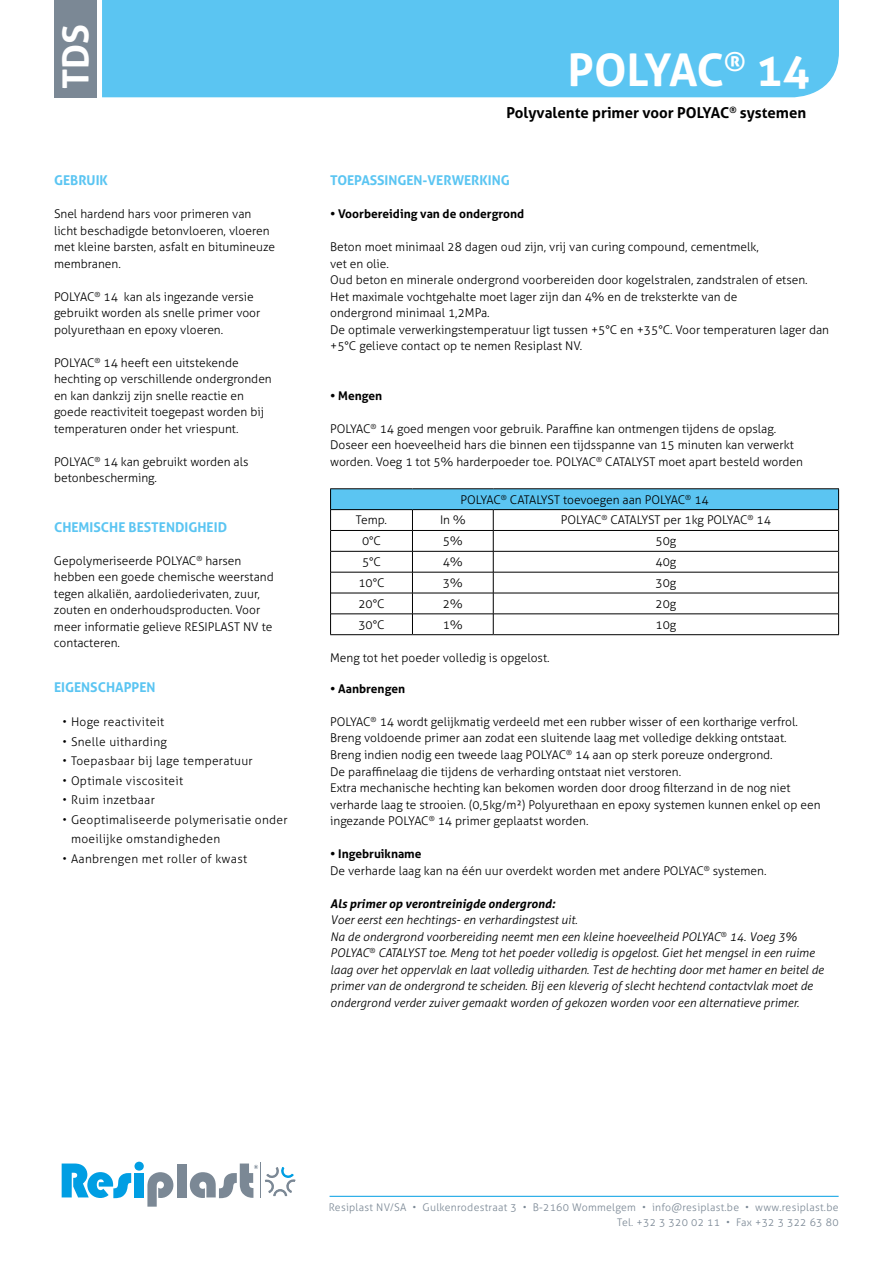
<style>
.page{position:relative;width:893px;height:1263px;background:#fff}
.page>*{position:absolute;margin:0;border:0;box-sizing:border-box;transform-origin:0 0}
.t1{font:700 45px "Aller";letter-spacing:-.015em;color:#fff}
.t2{font:700 36px "Aller";color:#fff}
.t3{font:700 15px "Aller";color:#000}
.t4{font:700 13.5px "Aller";color:#5bc5f2}
.t5{font:300 12px/16.5px "Aller";color:#000}
.t6{font:italic 300 12px/16.5px "Aller";color:#000}
.t7{font:300 12px/19.5px "Aller";letter-spacing:.025em;color:#000}
.t8{font:700 12px "Aller";color:#000}
.t9{font:italic 700 12px "Aller";color:#000}
.t10{font:300 10.5px/15px "Aller";letter-spacing:.025em;color:#7b8895;text-align:right}
.s1{font-weight:700}
</style>
<div class="page">
<div style="left:331px;top:489px;width:508px;height:21px;background:#5bc5f2"></div>
<hr style="left:330px;top:488px;width:82px;height:1px;background:#000">
<hr style="left:412px;top:488px;width:81px;height:1px;background:#000">
<hr style="left:493px;top:488px;width:346px;height:1px;background:#000">
<hr style="left:330px;top:509px;width:82px;height:1px;background:#000">
<hr style="left:412px;top:509px;width:81px;height:1px;background:#000">
<hr style="left:493px;top:509px;width:346px;height:1px;background:#000">
<svg style="left:330px;top:489px;width:1px;height:145px"></svg>
<hr style="left:330px;top:634px;width:82px;height:1px;background:#000">
<hr style="left:412px;top:634px;width:81px;height:1px;background:#000">
<hr style="left:331px;top:530px;width:81px;height:1px;background:#000">
<hr style="left:412px;top:530px;width:81px;height:1px;background:#000">
<hr style="left:331px;top:551px;width:81px;height:1px;background:#000">
<hr style="left:412px;top:551px;width:81px;height:1px;background:#000">
<hr style="left:493px;top:551px;width:345px;height:1px;background:#000">
<hr style="left:331px;top:572px;width:81px;height:1px;background:#000">
<hr style="left:412px;top:572px;width:81px;height:1px;background:#000">
<hr style="left:493px;top:572px;width:345px;height:1px;background:#000">
<hr style="left:331px;top:593px;width:81px;height:1px;background:#000">
<hr style="left:412px;top:593px;width:81px;height:1px;background:#000">
<hr style="left:493px;top:593px;width:345px;height:1px;background:#000">
<hr style="left:331px;top:614px;width:81px;height:1px;background:#000">
<hr style="left:412px;top:614px;width:81px;height:1px;background:#000">
<svg style="left:412px;top:510px;width:1px;height:124px"></svg>
<hr style="left:493px;top:614px;width:345px;height:1px;background:#000">
<hr style="left:493px;top:530px;width:345px;height:1px;background:#000">
<svg style="left:493px;top:510px;width:1px;height:124px"></svg>
<svg style="left:838px;top:489px;width:1px;height:145px"></svg>
<hr style="left:493px;top:634px;width:346px;height:1px;background:#000">
<div style="left:102px;top:0;width:737px;height:98px;background:#5bc5f2"></div>
<div style="left:54px;top:0;width:43px;height:97px;background:#7b8895"></div>
<hr style="left:330px;top:1196px;width:509px;height:1px;background:#009ee3">
<svg style="left:62px;top:1162px;width:111px;height:45px"></svg>
<div style="left:177px;top:1163px;width:9px;height:34px;background:#7b8895"></div>
<svg style="left:265px;top:1167px;width:30px;height:29px"></svg>
<hr style="left:260px;top:1162px;width:1px;height:36px;background:#7b8895">
<svg style="left:190px;top:1163px;width:68px;height:35px"></svg>
<h2 class="t2" style="left:54px;top:89px;width:67px;rotate:-90deg">TDS</h2>
<p class="t4" style="left:54px;top:172px;width:55px">GEBRUIK</p>
<p class="t5" style="left:54px;top:206px;width:223px">Snel hardend hars voor primeren van licht beschadigde betonvloeren, vloeren met kleine barsten, asfalt en bitumineuze membranen.</p>
<p class="t5" style="left:54px;top:288px;width:208px">POLYAC<sup>®</sup> 14 kan als ingezande versie gebruikt worden als snelle primer voor polyurethaan en epoxy vloeren.</p>
<p class="t5" style="left:54px;top:354px;width:219px">POLYAC<sup>®</sup> 14 heeft een uitstekende hechting op verschillende ondergronden en kan dankzij zijn snelle reactie en goede reactiviteit toegepast worden bij temperaturen onder het vriespunt.</p>
<p class="t5" style="left:54px;top:453px;width:196px">POLYAC<sup>®</sup> 14 kan gebruikt worden als betonbescherming.</p>
<p class="t4" style="left:54px;top:519px;width:175px">CHEMISCHE BESTENDIGHEID</p>
<p class="t5" style="left:54px;top:552px;width:221px">Gepolymeriseerde POLYAC<sup>®</sup> harsen hebben een goede chemische weerstand tegen alkaliën, aardoliederivaten, zuur, zouten en onderhoudsproducten. Voor meer informatie gelieve RESIPLAST NV te contacteren.</p>
<p class="t4" style="left:54px;top:679px;width:103px">EIGENSCHAPPEN</p>
<p class="t7" style="left:63px;top:712px;width:103px">• Hoge reactiviteit</p>
<p class="t7" style="left:63px;top:732px;width:106px">• Snelle uitharding</p>
<p class="t7" style="left:63px;top:751px;width:192px">• Toepasbaar bij lage temperatuur</p>
<p class="t7" style="left:63px;top:771px;width:122px">• Optimale viscositeit</p>
<p class="t7" style="left:63px;top:790px;width:94px">• Ruim inzetbaar</p>
<p class="t7" style="left:71px;top:810px;width:218px;text-indent:-9px">• Geoptimaliseerde polymerisatie onder moeilijke omstandigheden</p>
<p class="t7" style="left:63px;top:849px;width:186px">• Aanbrengen met roller of kwast</p>
<h1 class="t1" style="left:568px;top:43px;width:243px">POLYAC<sup>®</sup> 14</h1>
<p class="t3" style="left:506px;top:103px;width:301px">Polyvalente primer voor POLYAC<sup>®</sup> systemen</p>
<p class="t4" style="left:330px;top:172px;width:181px">TOEPASSINGEN-VERWERKING</p>
<p class="t8" style="left:330px;top:207px;width:196px">• Voorbereiding van de ondergrond</p>
<p class="t5" style="left:330px;top:239px;width:500px">Beton moet minimaal 28 dagen oud zijn, vrij van curing compound, cementmelk,<br>vet en olie.<br>Oud beton en minerale ondergrond voorbereiden door kogelstralen, zandstralen of etsen.<br>Het maximale vochtgehalte moet lager zijn dan 4% en de treksterkte van de<br>ondergrond minimaal 1,2MPa.<br>De optimale verwerkingstemperatuur ligt tussen +5°C en +35°C. Voor temperaturen lager dan +5°C gelieve contact op te nemen Resiplast NV.</p>
<p class="t8" style="left:330px;top:388px;width:54px">• Mengen</p>
<p class="t5" style="left:330px;top:420px;width:474px">POLYAC<sup>®</sup> 14 goed mengen voor gebruik. Paraffine kan ontmengen tijdens de opslag.<br>Doseer een hoeveelheid hars die binnen een tijdsspanne van 15 minuten kan verwerkt worden. Voeg 1 tot 5% harderpoeder toe. POLYAC<sup>®</sup> CATALYST moet apart besteld worden</p>
<p class="t5" style="left:460px;top:491px;width:250px">POLYAC<sup>®</sup> CATALYST toevoegen aan POLYAC<sup>®</sup> 14</p>
<p class="t5" style="left:356px;top:512px;width:33px">Temp.</p>
<p class="t5" style="left:440px;top:512px;width:27px">In %</p>
<p class="t5" style="left:561px;top:512px;width:211px">POLYAC<sup>®</sup> CATALYST per 1kg POLYAC<sup>®</sup> 14</p>
<p class="t5" style="left:362px;top:533px;width:20px">0°C</p>
<p class="t5" style="left:443px;top:533px;width:21px">5%</p>
<p class="t5" style="left:655px;top:533px;width:22px">50g</p>
<p class="t5" style="left:362px;top:554px;width:20px">5°C</p>
<p class="t5" style="left:443px;top:554px;width:21px">4%</p>
<p class="t5" style="left:655px;top:554px;width:22px">40g</p>
<p class="t5" style="left:358px;top:574px;width:28px">10°C</p>
<p class="t5" style="left:443px;top:574px;width:21px">3%</p>
<p class="t5" style="left:655px;top:574px;width:22px">30g</p>
<p class="t5" style="left:358px;top:595px;width:28px">20°C</p>
<p class="t5" style="left:443px;top:595px;width:21px">2%</p>
<p class="t5" style="left:655px;top:595px;width:22px">20g</p>
<p class="t5" style="left:358px;top:616px;width:28px">30°C</p>
<p class="t5" style="left:443px;top:616px;width:21px">1%</p>
<p class="t5" style="left:655px;top:616px;width:22px">10g</p>
<p class="t5" style="left:330px;top:650px;width:221px">Meng tot het poeder volledig is opgelost.</p>
<p class="t8" style="left:330px;top:681px;width:76px">• Aanbrengen</p>
<p class="t5" style="left:330px;top:713px;width:492px">POLYAC<sup>®</sup> 14 wordt gelijkmatig verdeeld met een rubber wisser of een kortharige verfrol.<br>Breng voldoende primer aan zodat een sluitende laag met volledige dekking ontstaat.<br>Breng indien nodig een tweede laag POLYAC<sup>®</sup> 14 aan op sterk poreuze ondergrond.<br>De paraffinelaag die tijdens de verharding ontstaat niet verstoren.<br>Extra mechanische hechting kan bekomen worden door droog filterzand in de nog niet verharde laag te strooien. (0,5kg/m²) Polyurethaan en epoxy systemen kunnen enkel op een ingezande POLYAC<sup>®</sup> 14 primer geplaatst worden.</p>
<p class="t5" style="left:330px;top:845px;width:438px"><span class="s1">• Ingebruikname<br></span>De verharde laag kan na één uur overdekt worden met andere POLYAC<sup>®</sup> systemen.</p>
<p class="t9" style="left:330px;top:896px;width:227px">Als primer op verontreinigde ondergrond:</p>
<p class="t6" style="left:330px;top:911px;width:495px">Voer eerst een hechtings- en verhardingstest uit.<br>Na de ondergrond voorbereiding neemt men een kleine hoeveelheid POLYAC<sup>®</sup> 14. Voeg 3% POLYAC<sup>®</sup> CATALYST toe. Meng tot het poeder volledig is opgelost. Giet het mengsel in een ruime laag over het oppervlak en laat volledig uitharden. Test de hechting door met hamer en beitel de primer van de ondergrond te scheiden. Bij een kleverig of slecht hechtend contactvlak moet de ondergrond verder zuiver gemaakt worden of gekozen worden voor een alternatieve primer.</p>
<p class="t10" style="left:329px;top:1200px;width:511px">Resiplast NV/SA • Gulkenrodestraat 3 • B-2160 Wommelgem • info@resiplast.be • www.resiplast.be<br>Tel. +32 3 320 02 11 • Fax +32 3 322 63 80</p>
</div>
